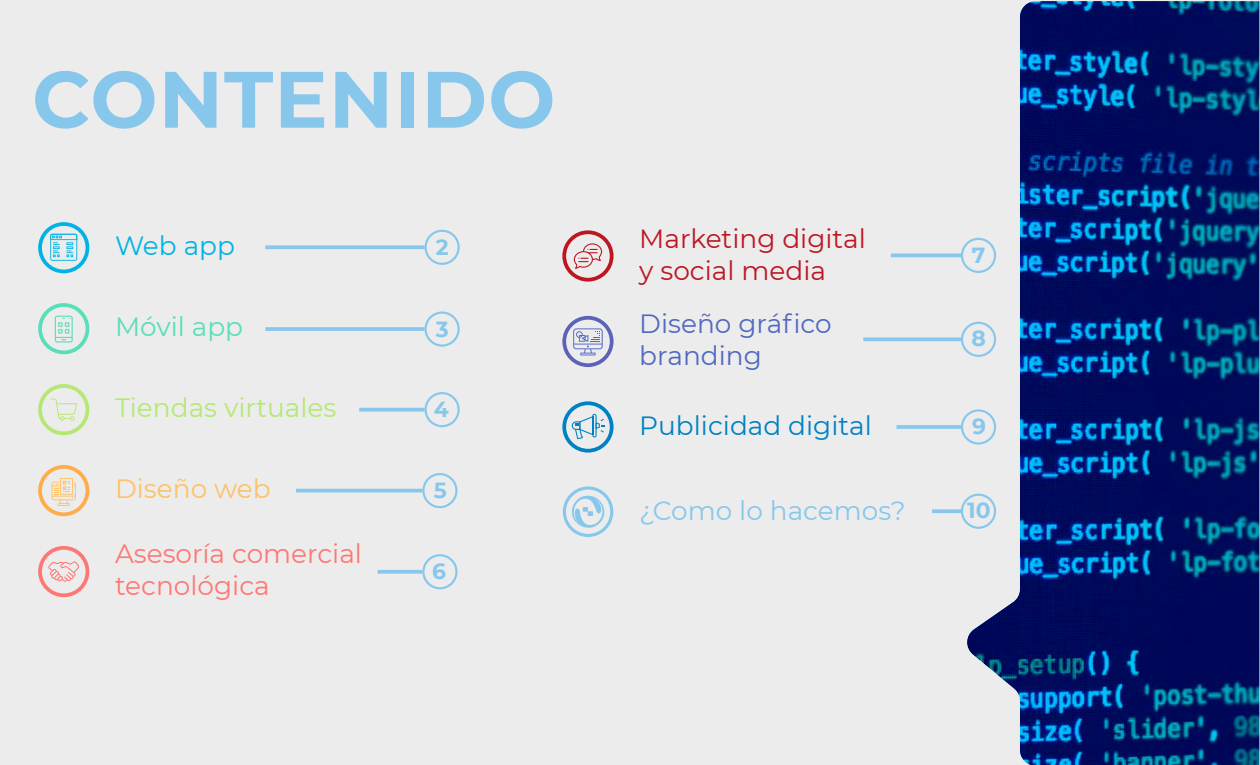
<style>
.page{position:relative;width:1260px;height:765px;background:#fff}
.page>*{position:absolute;margin:0;border:0;box-sizing:border-box;transform-origin:0 0}
.t1{font:700 79.75px "Montserrat";letter-spacing:.01em;color:#87c7ec}
.t2{font:26.38px/31.6px "Montserrat";color:#ff7775}
.t3{font:26.38px/31.6px "Montserrat";color:#bd1622}
.t4{font:26.38px/31.6px "Montserrat";color:#5168c1}
.t5{font:26.38px "Montserrat";color:#0081c3}
.t6{font:26.38px "Montserrat";color:#b5e873}
.t7{font:26.38px "Montserrat";color:#87c7ec}
.t8{font:26.38px "Montserrat";color:#ffc166}
.t9{font:26.38px "Montserrat";color:#58deb9}
.t10{font:26.38px "Montserrat";color:#00b3e6}
.t11{font:700 21.88px "Montserrat";color:#87c7ec}
</style>
<div class="page">
<div style="left:1px;top:0;width:1259px;height:765px;background:#ececec"></div>
<img style="left:967px;top:1px;width:292px;height:764px">
<div style="left:38px;top:222px;width:51px;height:51px;border:4px solid #00b3e6;border-radius:50%"></div>
<svg style="left:50px;top:234px;width:27px;height:27px"></svg>
<div style="left:38px;top:303px;width:51px;height:51px;border:4px solid #58deb9;border-radius:50%"></div>
<svg style="left:55px;top:316px;width:18px;height:26px"></svg>
<div style="left:38px;top:546px;width:51px;height:51px;border:4px solid #ff7775;border-radius:50%"></div>
<svg style="left:48px;top:561px;width:31px;height:21px"></svg>
<div style="left:38px;top:384px;width:51px;height:51px;border:4px solid #b5e873;border-radius:50%"></div>
<svg style="left:50px;top:399px;width:27px;height:22px"></svg>
<div style="left:38px;top:465px;width:51px;height:51px;border:4px solid #ffac49;border-radius:50%"></div>
<svg style="left:52px;top:478px;width:24px;height:28px"></svg>
<div style="left:562px;top:230px;width:52px;height:52px;border:4px solid #bd1622;border-radius:50%"></div>
<svg style="left:574px;top:243px;width:28px;height:26px"></svg>
<div style="left:562px;top:401px;width:52px;height:52px;border:4px solid #0081c3;border-radius:50%"></div>
<svg style="left:572px;top:414px;width:32px;height:25px"></svg>
<div style="left:562px;top:316px;width:52px;height:51px;border:4px solid #5c61b9;border-radius:50%"></div>
<svg style="left:573px;top:328px;width:30px;height:27px"></svg>
<svg style="left:563px;top:486px;width:50px;height:51px"></svg>
<svg style="left:425px;top:230px;width:35px;height:35px"></svg>
<svg style="left:265px;top:245px;width:160px;height:4px"></svg>
<svg style="left:425px;top:311px;width:35px;height:36px"></svg>
<svg style="left:265px;top:327px;width:160px;height:4px"></svg>
<svg style="left:425px;top:392px;width:35px;height:35px"></svg>
<svg style="left:359px;top:408px;width:66px;height:4px"></svg>
<svg style="left:422px;top:473px;width:36px;height:35px"></svg>
<hr style="left:296px;top:489px;width:126px;height:3px;background:#87c7ec">
<svg style="left:422px;top:554px;width:36px;height:35px"></svg>
<svg style="left:378px;top:570px;width:44px;height:4px"></svg>
<svg style="left:961px;top:238px;width:35px;height:35px"></svg>
<hr style="left:891px;top:254px;width:70px;height:3px;background:#87c7ec">
<svg style="left:961px;top:322px;width:35px;height:35px"></svg>
<svg style="left:863px;top:337px;width:98px;height:4px"></svg>
<svg style="left:961px;top:409px;width:35px;height:36px"></svg>
<hr style="left:897px;top:425px;width:64px;height:4px;background:#87c7ec">
<svg style="left:961px;top:494px;width:35px;height:35px"></svg>
<svg style="left:932px;top:509px;width:29px;height:4px"></svg>
<h1 class="t1" style="left:32px;top:42px;width:525px">CONTENIDO</h1>
<p class="t10" style="left:115px;top:228px;width:121px">Web app</p>
<p class="t11" style="left:436px;top:231px;width:14px">2</p>
<p class="t9" style="left:115px;top:309px;width:130px">Móvil app</p>
<p class="t11" style="left:436px;top:313px;width:14px">3</p>
<p class="t6" style="left:115px;top:390px;width:223px">Tiendas virtuales</p>
<p class="t11" style="left:434px;top:393px;width:17px">4</p>
<p class="t8" style="left:115px;top:471px;width:157px">Diseño web</p>
<p class="t11" style="left:434px;top:474px;width:14px">5</p>
<p class="t2" style="left:115px;top:537px;width:249px">Asesoría comercial tecnológica</p>
<p class="t11" style="left:432px;top:555px;width:15px">6</p>
<p class="t3" style="left:639px;top:222px;width:228px">Marketing digital y social media</p>
<p class="t4" style="left:639px;top:307px;width:194px">Diseño gráfico branding</p>
<p class="t5" style="left:639px;top:407px;width:234px">Publicidad digital</p>
<p class="t7" style="left:639px;top:493px;width:268px">¿Como lo hacemos?</p>
<p class="t11" style="left:972px;top:240px;width:15px">7</p>
<p class="t11" style="left:971px;top:323px;width:16px">8</p>
<p class="t11" style="left:972px;top:410px;width:15px">9</p>
<p class="t11" style="left:967px;top:495px;width:25px">10</p>
</div>
